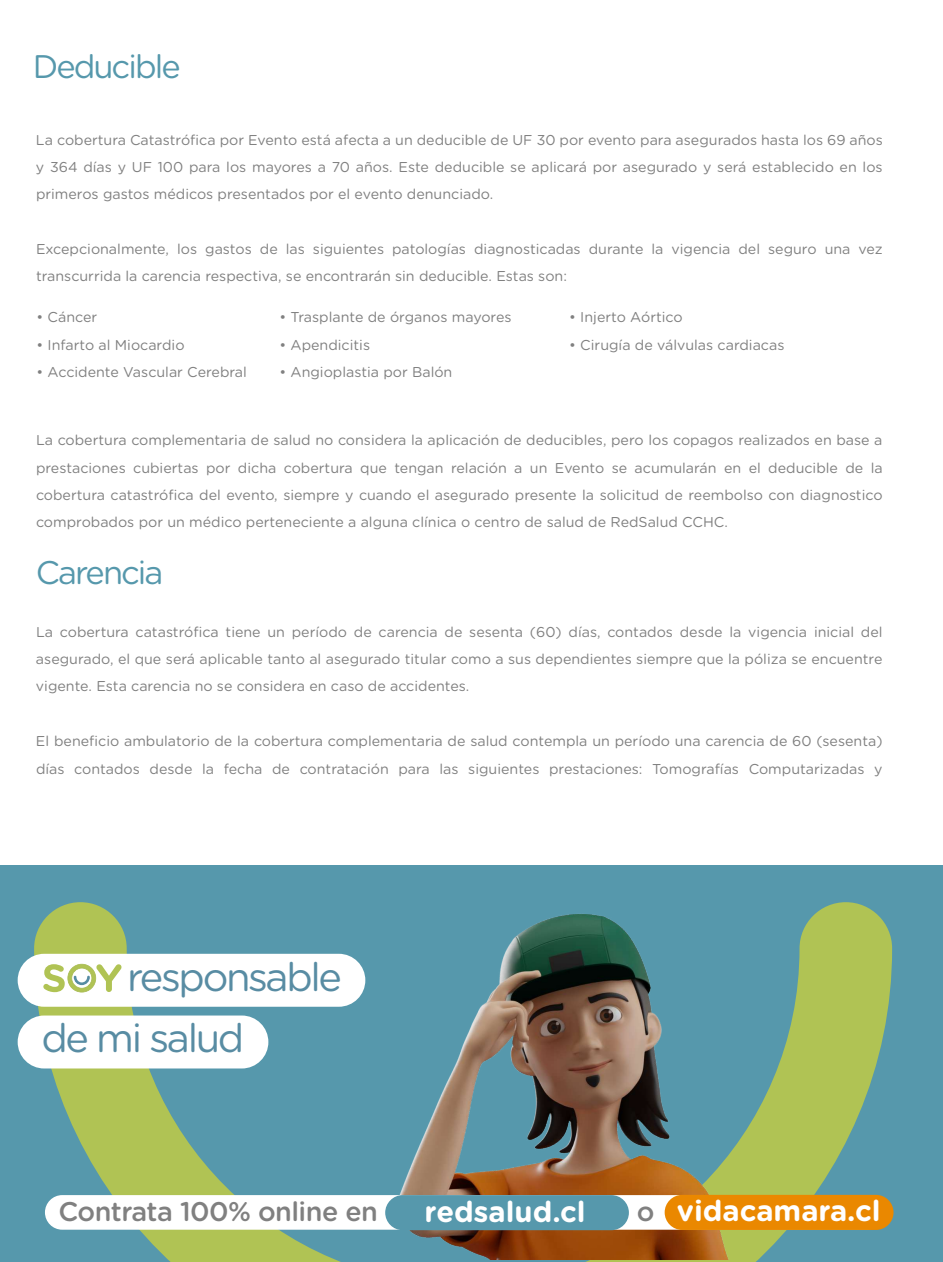
<style>
.page{position:relative;width:943px;height:1262px;background:#fff}
.page>*{position:absolute;margin:0;border:0;box-sizing:border-box;transform-origin:0 0}
.t1{font:39.83px/61px "Gotham Rounded";letter-spacing:-.06em;color:#588ca3}
.t2{font:32.62px "Gotham Rounded";letter-spacing:-.06em;color:#5698ac}
.t3{font:700 29.1px "Gotham Rounded";color:#fff}
.t4{font:500 27px "Gotham Rounded";letter-spacing:-.02em;color:#808080}
.t5{font:14.25px/27.3px "Gotham Rounded";color:#808080;text-align:justify}
.s1{font-weight:500;font-size:27px;color:#808080}
</style>
<div class="page">
<div style="left:0;top:865px;width:943px;height:396px;background:#5698ac"></div>
<svg style="left:34px;top:902px;width:858px;height:359px"></svg>
<div style="left:18px;top:953px;width:347px;height:53px;background:#fff;border-radius:26px"></div>
<div style="left:18px;top:1015px;width:250px;height:53px;background:#fff;border-radius:26px"></div>
<svg style="left:43px;top:963px;width:78px;height:29px"></svg>
<img style="left:360px;top:902px;width:446px;height:357px">
<div style="left:45px;top:1194px;width:838px;height:35px;background:#fff;border-radius:17px"></div>
<div style="left:664px;top:1194px;width:229px;height:35px;background:#ea8800;border-radius:18px"></div>
<div style="left:385px;top:1194px;width:244px;height:36px;background:#5698ac;border-radius:18px"></div>
<h2 class="t2" style="left:33px;top:45px;width:149px">Deducible</h2>
<p class="t5" style="left:36px;top:125px;width:848px">La cobertura Catastrófica por Evento está afecta a un deducible de UF 30 por evento para asegurados hasta los 69 años y 364 días y UF 100 para los mayores a 70 años. Este deducible se aplicará por asegurado y será establecido en los primeros gastos médicos presentados por el evento denunciado.</p>
<p class="t5" style="left:36px;top:234px;width:848px">Excepcionalmente, los gastos de las siguientes patologías diagnosticadas durante la vigencia del seguro una vez transcurrida la carencia respectiva, se encontrarán sin deducible. Estas son:</p>
<p class="t5" style="left:36px;top:303px;width:62px">• Cáncer</p>
<p class="t5" style="left:36px;top:330px;width:149px">• Infarto al Miocardio</p>
<p class="t5" style="left:36px;top:358px;width:212px">• Accidente Vascular Cerebral</p>
<p class="t5" style="left:279px;top:303px;width:234px">• Trasplante de órganos mayores</p>
<p class="t5" style="left:279px;top:330px;width:92px">• Apendicitis</p>
<p class="t5" style="left:279px;top:358px;width:174px">• Angioplastia por Balón</p>
<p class="t5" style="left:569px;top:303px;width:115px">• Injerto Aórtico</p>
<p class="t5" style="left:569px;top:330px;width:217px">• Cirugía de válvulas cardiacas</p>
<p class="t5" style="left:36px;top:426px;width:848px">La cobertura complementaria de salud no considera la aplicación de deducibles, pero los copagos realizados en base a prestaciones cubiertas por dicha cobertura que tengan relación a un Evento se acumularán en el deducible de la cobertura catastrófica del evento, siempre y cuando el asegurado presente la solicitud de reembolso con diagnostico comprobados por un médico perteneciente a alguna clínica o centro de salud de RedSalud CCHC.</p>
<h2 class="t2" style="left:36px;top:549px;width:129px">Carencia</h2>
<p class="t5" style="left:36px;top:617px;width:848px">La cobertura catastrófica tiene un período de carencia de sesenta (60) días, contados desde la vigencia inicial del asegurado, el que será aplicable tanto al asegurado titular como a sus dependientes siempre que la póliza se encuentre vigente. Esta carencia no se considera en caso de accidentes.</p>
<p class="t5" style="left:36px;top:726px;width:848px">El beneficio ambulatorio de la cobertura complementaria de salud contempla un período una carencia de 60 (sesenta) días contados desde la fecha de contratación para las siguientes prestaciones: Tomografías Computarizadas y</p>
<h1 class="t1" style="left:41px;top:944px;width:302px">Soy responsable de mi salud</h1>
<h3 class="t4" style="left:58px;top:1191px;width:321px">Contrata 100% online en</h3>
<h3 class="t3" style="left:424px;top:1189px;width:162px">redsalud.cl</h3>
<h3 class="t3" style="left:637px;top:1189px;width:245px"><span class="s1">o</span> vidacamara.cl</h3>
</div>
